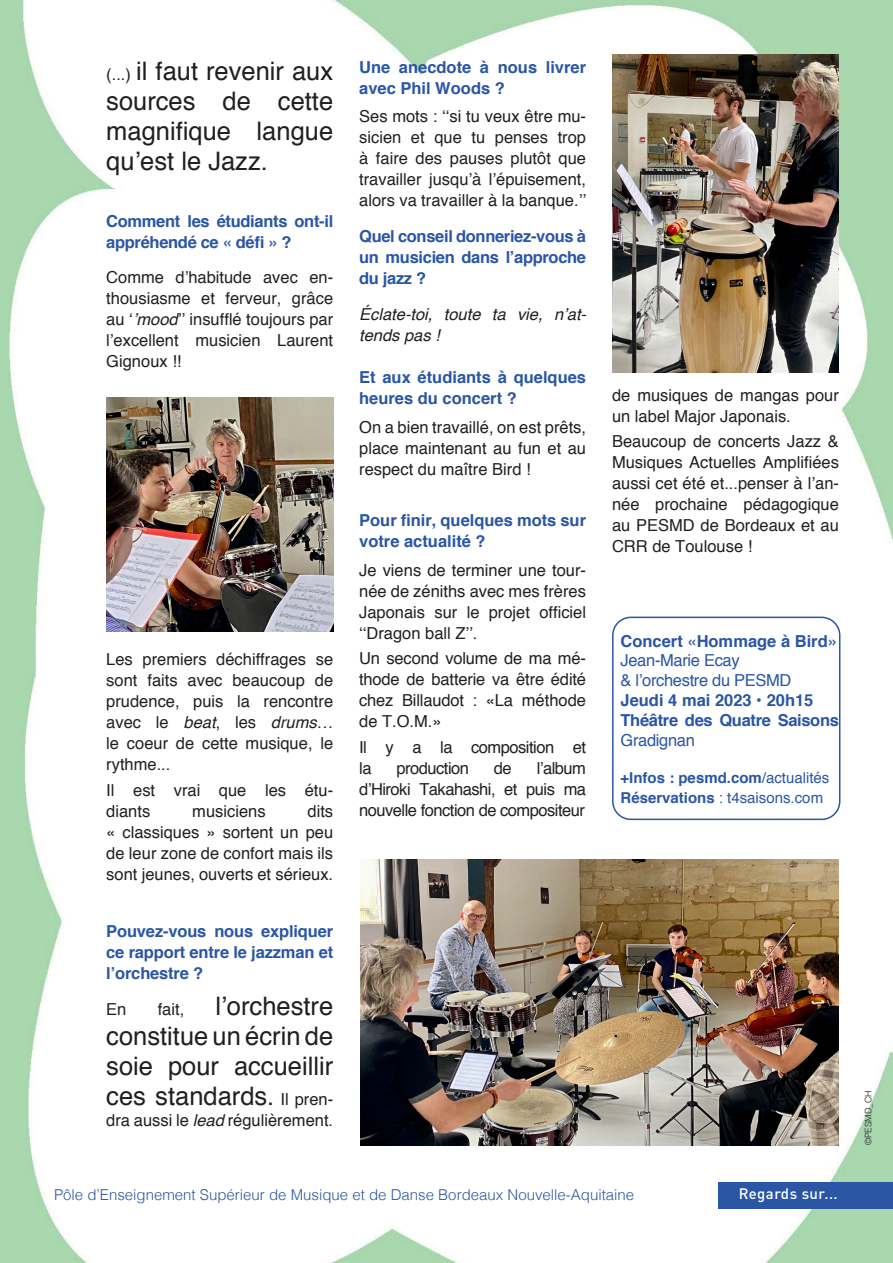
<style>
.page{position:relative;width:893px;height:1263px;background:#fff}
.page>*{position:absolute;margin:0;border:0;box-sizing:border-box;transform-origin:0 0}
.t1{font:25.5px/30px "Helvetica";color:#231f20;text-align:justify}
.t2{font:16.5px/21px "Helvetica";color:#231f20;text-align:justify}
.t3{font:700 16.5px/21px "Helvetica";letter-spacing:-.01em;color:#2a56a4}
.t4{font:italic 16.5px/21px "Helvetica";color:#231f20}
.t5{font:16.5px "Helvetica";letter-spacing:-.02em;color:#2a56a4}
.t6{font:16.5px/21px "Helvetica";letter-spacing:-.03em;color:#231f20}
.t7{font:300 15px "Helvetica";color:#2a56a4}
.t8{font:700 15px "Helvetica";color:#2a56a4}
.t9{font:15px "Helvetica";color:#2a56a4}
.t10{font:500 15px "DIN Pro";letter-spacing:.03em;color:#fff}
.t11{font:300 9px "Helvetica";color:#231f20}
.s1{font-size:16.5px}
.s2{font-style:italic}
.s3{font-weight:400}
.s4{font-weight:700}
</style>
<div class="page">
<img style="left:0;top:1px;width:893px;height:1262px">
<div style="left:719px;top:1182px;width:174px;height:27px;background:#2a56a4"></div>
<img style="left:612px;top:54px;width:227px;height:319px">
<img style="left:106px;top:397px;width:227px;height:234px">
<img style="left:361px;top:859px;width:478px;height:286px">
<div style="left:612px;top:617px;width:228px;height:203px;border:2px solid #2a56a4;border-radius:18px"></div>
<p class="t1" style="left:106px;top:55px;width:228px"><span class="s1">(...)</span> il faut revenir aux sources de cette magnifique langue qu’est le Jazz.</p>
<p class="t3" style="left:106px;top:210px;width:228px">Comment les étudiants ont-il appréhendé ce « défi » ?</p>
<p class="t2" style="left:106px;top:266px;width:228px">Comme d’habitude avec en&shy;thousiasme et ferveur, grâce au ‘<span class="s2">’mood</span>’’ insufflé toujours par l’excellent musicien Laurent Gignoux !!</p>
<p class="t2" style="left:106px;top:649px;width:228px">Les premiers déchiffrages se sont faits avec beaucoup de prudence, puis la rencontre avec le <span class="s2">beat</span>, les <span class="s2">drums</span>… le coeur de cette musique, le rythme...</p>
<p class="t2" style="left:106px;top:779px;width:228px">Il est vrai que les étu&shy;diants</p>
<p class="t2" style="left:106px;top:800px;width:228px;text-indent:201px">dits « classiques » sortent un peu de leur zone de confort mais ils sont jeunes, ouverts et sérieux.</p>
<p class="t2" style="left:192px;top:800px;width:75px">musiciens</p>
<p class="t3" style="left:106px;top:920px;width:228px;text-align:justify">Pouvez-vous nous expliquer ce rapport entre le jazzman et l’orchestre ?</p>
<p class="t2" style="left:106px;top:998px;width:22px">En</p>
<p class="t1" style="left:106px;top:990px;width:228px;text-indent:51px"><span class="s1">fait,</span> l’orchestre constitue un écrin de soie pour accueillir ces standards. <span class="s1">Il pren-</span></p>
<p class="t2" style="left:106px;top:1109px;width:228px">dra aussi le <span class="s2">lead</span> régulièrement.</p>
<p class="t3" style="left:359px;top:56px;width:228px">Une anecdote à nous livrer avec Phil Woods ?</p>
<p class="t2" style="left:359px;top:105px;width:228px">Ses mots : ‘‘si tu veux être mu&shy;sicien et que tu penses trop à faire des pauses plutôt que travailler jusqu’à l’épuisement, alors va travailler à la banque.’’</p>
<p class="t3" style="left:359px;top:225px;width:228px;text-align:justify">Quel conseil donneriez-vous à un musicien dans l’approche du jazz ?</p>
<p class="t4" style="left:359px;top:304px;width:229px">Éclate-toi, toute ta vie, n’at&shy;tends pas !</p>
<p class="t3" style="left:359px;top:366px;width:228px">Et aux étudiants à quelques heures du concert ?</p>
<p class="t2" style="left:359px;top:416px;width:228px">On a bien travaillé, on est prêts, place maintenant au fun et au respect du maître Bird !</p>
<p class="t3" style="left:359px;top:509px;width:228px">Pour finir, quelques mots sur votre actualité ?</p>
<p class="t2" style="left:359px;top:559px;width:228px">Je viens de terminer une tour&shy;née de zéniths avec mes frères Japonais sur le projet officiel ‘‘Dragon ball Z’’.</p>
<p class="t2" style="left:359px;top:648px;width:228px">Un second volume de ma mé&shy;thode de batterie va être édité chez Billaudot : «La méthode de T.O.M.»</p>
<p class="t6" style="left:359px;top:736px;width:228px">Il y a la composition et la</p>
<p class="t2" style="left:359px;top:757px;width:228px;text-indent:178px">l’album d’Hiroki Takahashi, et puis ma nouvelle fonction de compositeur</p>
<p class="t6" style="left:396px;top:757px;width:74px">production</p>
<p class="t2" style="left:494px;top:757px;width:19px">de</p>
<p class="t2" style="left:612px;top:384px;width:228px">de musiques de mangas pour un label Major Japonais.</p>
<p class="t2" style="left:612px;top:431px;width:228px">Beaucoup de concerts Jazz &amp; Musiques Actuelles Amplifiées aussi cet été et...penser à l’an&shy;née prochaine pédagogique au PESMD de Bordeaux et au CRR de Toulouse !</p>
<p class="t3" style="left:621px;top:630px;width:218px">Concert «Hommage à Bird»</p>
<p class="t5" style="left:621px;top:650px;width:121px">Jean-Marie Ecay</p>
<p class="t5" style="left:621px;top:670px;width:172px">&amp; l’orchestre du PESMD</p>
<p class="t3" style="left:621px;top:689px;width:194px">Jeudi 4 mai 2023 • 20h15</p>
<p class="t3" style="left:621px;top:710px;width:220px;line-height:19.8px">Théâtre des Quatre Saisons<br><span class="s3">Gradignan</span></p>
<p class="t8" style="left:621px;top:768px;width:210px">+Infos : pesmd.com<span class="s3">/actualités</span></p>
<p class="t9" style="left:621px;top:788px;width:204px"><span class="s4">Réservations</span> : t4saisons.com</p>
<p class="t7" style="left:54px;top:1182px;width:582px">Pôle d’Enseignement Supérieur de Musique et de Danse Bordeaux Nouvelle-Aquitaine</p>
<p class="t10" style="left:739px;top:1181px;width:100px">Regards sur...</p>
<p class="t11" style="left:860px;top:1145px;width:57px;rotate:-90deg">©PESMD_CH</p>
</div>
